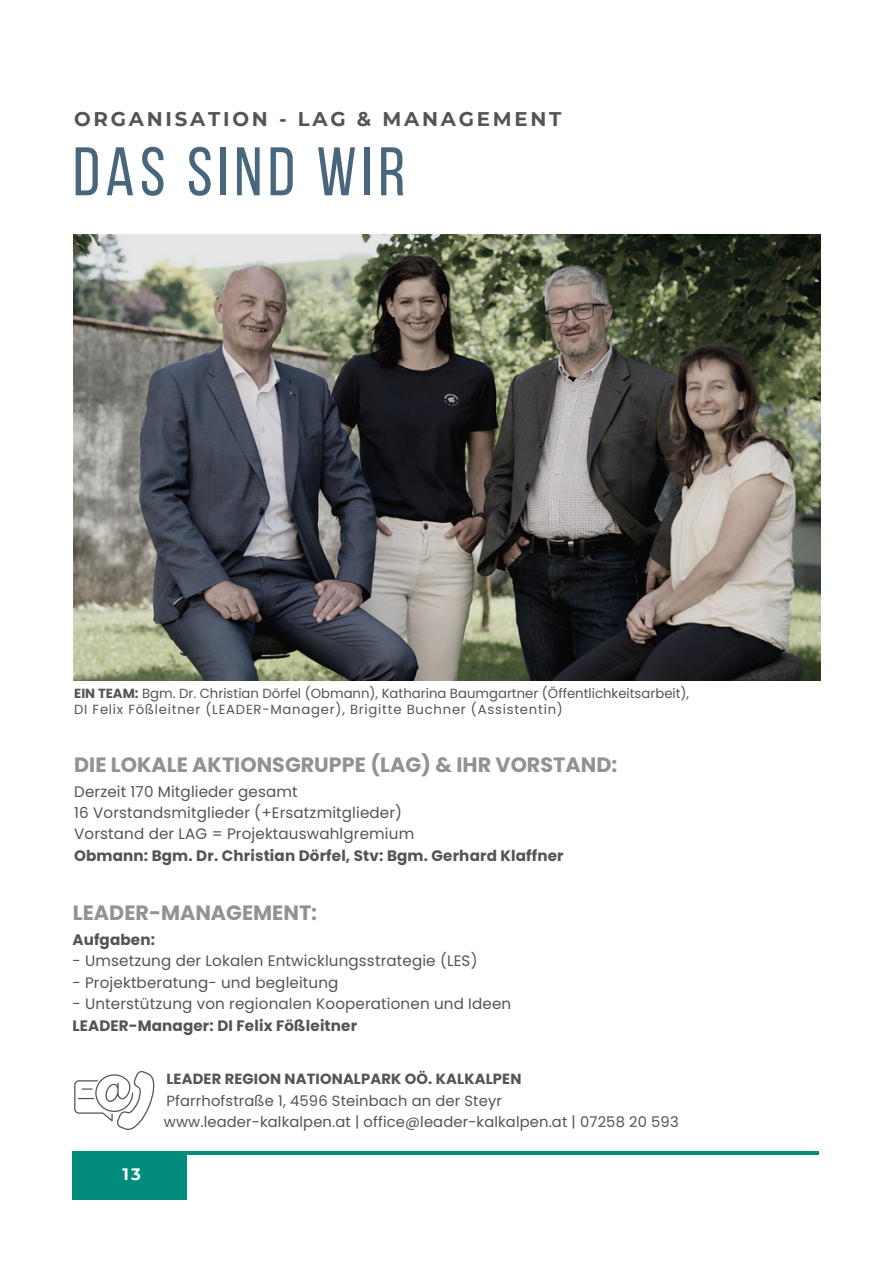
<style>
.page{position:relative;width:893px;height:1264px;background:#fff}
.page>*{position:absolute;margin:0;border:0;box-sizing:border-box;transform-origin:0 0}
.t1{font:68.55px "Bebas Neue";letter-spacing:.08em;color:#48677d}
.t2{font:700 20.7px "Poppins";color:#929292}
.t3{font:700 19.8px "Montserrat";letter-spacing:.14em;color:#545454}
.t4{font:700 16.5px "Montserrat";color:#fff}
.t5{font:15.15px "Poppins";letter-spacing:.01em;color:#545454}
.t6{font:700 15.15px "Poppins";letter-spacing:.01em;color:#545454}
.t7{font:14.7px "Poppins";letter-spacing:.01em;color:#545454}
.t8{font:700 14.7px "Poppins";letter-spacing:.01em;color:#545454}
.t9{font:13.2px "Poppins";color:#545454}
.t10{font:13.2px "Poppins";letter-spacing:.055em;color:#545454}
.s1{font-weight:700}
</style>
<div class="page">
<div style="left:72px;top:1153px;width:115px;height:46px;background:#028c7e"></div>
<hr style="left:72px;top:1151px;width:747px;height:3px;background:#028c7e">
<img style="left:74px;top:234px;width:746px;height:446px">
<svg style="left:74px;top:1071px;width:81px;height:58px"></svg>
<p class="t3" style="left:74px;top:107px;width:489px">ORGANISATION - LAG &amp; MANAGEMENT</p>
<p class="t1" style="left:73px;top:144px;width:334px">DAS SIND WIR</p>
<p class="t9" style="left:74px;top:684px;width:616px"><span class="s1">EIN TEAM:</span> Bgm. Dr. Christian Dörfel (Obmann), Katharina Baumgartner (Öffentlichkeitsarbeit),</p>
<p class="t10" style="left:74px;top:700px;width:490px">DI Felix Fößleitner (LEADER-Manager), Brigitte Buchner (Assistentin)</p>
<p class="t2" style="left:74px;top:750px;width:544px">DIE LOKALE AKTIONSGRUPPE (LAG) &amp; IHR VORSTAND:</p>
<p class="t5" style="left:74px;top:780px;width:225px">Derzeit 170 Mitglieder gesamt</p>
<p class="t5" style="left:74px;top:802px;width:329px">16 Vorstandsmitglieder (+Ersatzmitglieder)</p>
<p class="t5" style="left:74px;top:823px;width:341px">Vorstand der LAG = Projektauswahlgremium</p>
<p class="t6" style="left:74px;top:844px;width:491px">Obmann: Bgm. Dr. Christian Dörfel, Stv: Bgm. Gerhard Klaffner</p>
<p class="t2" style="left:73px;top:898px;width:246px">LEADER-MANAGEMENT:</p>
<p class="t6" style="left:72px;top:929px;width:84px">Aufgaben:</p>
<p class="t5" style="left:72px;top:950px;width:406px">- Umsetzung der Lokalen Entwicklungsstrategie (LES)</p>
<p class="t5" style="left:72px;top:971px;width:267px">- Projektberatung- und begleitung</p>
<p class="t5" style="left:72px;top:993px;width:440px">- Unterstützung von regionalen Kooperationen und Ideen</p>
<p class="t6" style="left:72px;top:1014px;width:286px">LEADER-Manager: DI Felix Fößleitner</p>
<p class="t4" style="left:122px;top:1164px;width:20px">13</p>
<p class="t8" style="left:166px;top:1068px;width:356px">LEADER REGION NATIONALPARK OÖ. KALKALPEN</p>
<p class="t7" style="left:166px;top:1090px;width:337px">Pfarrhofstraße 1, 4596 Steinbach an der Steyr</p>
<p class="t7" style="left:164px;top:1111px;width:516px">www.leader-kalkalpen.at | office@leader-kalkalpen.at | 07258 20 593</p>
</div>
